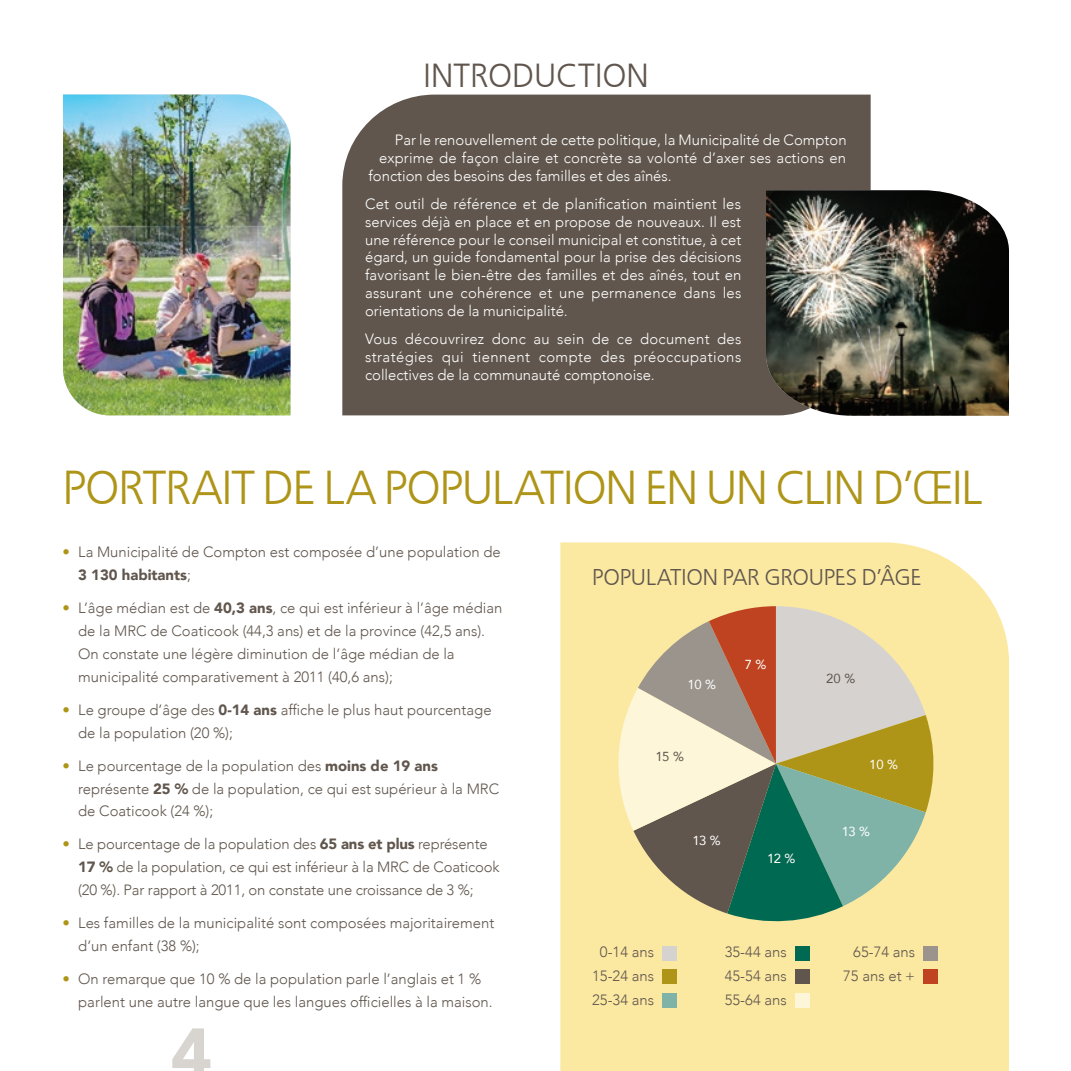
<style>
.page{position:relative;width:1071px;height:1071px;background:#fff}
.page>*{position:absolute;margin:0;border:0;box-sizing:border-box;transform-origin:0 0}
.t1{font:900 70px "Avenir";color:#d8d4d0}
.t2{font:47.43px "Bastardus Sans";letter-spacing:-.025em;color:#ae9518}
.t3{font:33.25px "Bastardus Sans";color:#60564d}
.t4{font:22.75px "Bastardus Sans";letter-spacing:-.01em;color:#60564d}
.t5{font:300 14.88px/22.8px "Avenir";color:#60564d}
.t6{font:300 14.88px/17.8px "Avenir";color:#fff;text-align:justify}
.t7{font:13.12px "Avenir";letter-spacing:-.04em;color:#fff}
.t8{font:13.12px "Avenir";color:#60564d}
.s1{color:#ae9518}
.s2{font-weight:900}
</style>
<div class="page">
<div style="left:560px;top:542px;width:449px;height:529px;background:#fbe9a2"></div>
<div style="left:342px;top:95px;width:529px;height:320px;background:#60564d"></div>
<img style="left:63px;top:94px;width:228px;height:321px">
<img style="left:766px;top:190px;width:243px;height:226px">
<svg style="left:612px;top:606px;width:324px;height:320px;background:#b3b28d"></svg>
<div style="left:662px;top:946px;width:15px;height:15px;background:#d6d2cf"></div>
<div style="left:795px;top:946px;width:15px;height:15px;background:#006951"></div>
<div style="left:923px;top:946px;width:15px;height:15px;background:#9b948d"></div>
<div style="left:662px;top:969px;width:15px;height:15px;background:#ae9518"></div>
<div style="left:795px;top:969px;width:15px;height:15px;background:#60564d"></div>
<div style="left:923px;top:969px;width:15px;height:15px;background:#bf4320"></div>
<div style="left:662px;top:993px;width:15px;height:15px;background:#7fb3a8"></div>
<div style="left:795px;top:993px;width:15px;height:15px;background:#fdf6d9"></div>
<h3 class="t3" style="left:424px;top:56px;width:227px">INTRODUCTION</h3>
<p class="t6" style="left:395px;top:131px;width:453px">Par le renouvellement de cette politique, la Municipalité de Compton</p>
<p class="t6" style="left:379px;top:149px;width:469px">exprime de façon claire et concrète sa volonté d’axer ses actions en</p>
<p class="t6" style="left:369px;top:167px;width:305px">fonction des besoins des familles et des aînés.</p>
<p class="t6" style="left:365px;top:195px;width:378px">Cet outil de référence et de planification maintient les services déjà en place et en propose de nouveaux. Il est une référence pour le conseil municipal et constitue, à cet égard, un guide fondamental pour la prise des décisions favorisant le bien-être des familles et des aînés, tout en assurant une cohérence et une permanence dans les orientations de la municipalité.</p>
<p class="t6" style="left:365px;top:330px;width:378px">Vous découvrirez donc au sein de ce document des stratégies qui tiennent compte des préoccupations collectives de la communauté comptonoise.</p>
<h2 class="t2" style="left:62px;top:460px;width:922px">PORTRAIT DE LA POPULATION EN UN CLIN D’ŒIL</h2>
<p class="t5" style="left:78px;top:541px;width:424px;text-indent:-16px"><span class="s1">•</span> La Municipalité de Compton est composée d’une population de<br><span class="s2">3 130 habitants</span>;</p>
<p class="t5" style="left:78px;top:597px;width:426px;text-indent:-16px"><span class="s1">•</span> L’âge médian est de <span class="s2">40,3 ans</span>, ce qui est inférieur à l’âge médian de la MRC de Coaticook (44,3 ans) et de la province (42,5 ans).<br>On constate une légère diminution de l’âge médian de la municipalité comparativement à 2011 (40,6 ans);</p>
<p class="t5" style="left:78px;top:698px;width:415px;text-indent:-16px"><span class="s1">•</span> Le groupe d’âge des <span class="s2">0-14 ans</span> affiche le plus haut pourcentage de la population (20 %);</p>
<p class="t5" style="left:78px;top:754px;width:422px;text-indent:-16px"><span class="s1">•</span> Le pourcentage de la population des <span class="s2">moins de 19 ans </span>représente <span class="s2">25 %</span> de la population, ce qui est supérieur à la MRC de Coaticook (24 %);</p>
<p class="t5" style="left:78px;top:833px;width:423px;text-indent:-16px"><span class="s1">•</span> Le pourcentage de la population des <span class="s2">65 ans et plus</span> représente<br><span class="s2">17 %</span> de la population, ce qui est inférieur à la MRC de Coaticook (20 %). Par rapport à 2011, on constate une croissance de 3 %;</p>
<p class="t5" style="left:78px;top:912px;width:418px;text-indent:-16px"><span class="s1">•</span> Les familles de la municipalité sont composées majoritairement d’un enfant (38 %);</p>
<p class="t5" style="left:78px;top:968px;width:416px;text-indent:-16px"><span class="s1">•</span> On remarque que 10 % de la population parle l’anglais et 1 % parlent une autre langue que les langues officielles à la maison.</p>
<h1 class="t1" style="left:171px;top:994px;width:43px">4</h1>
<h3 class="t4" style="left:592px;top:564px;width:331px">POPULATION PAR GROUPES D’ÂGE</h3>
<p class="t7" style="left:688px;top:674px;width:30px">10 %</p>
<p class="t8" style="left:656px;top:746px;width:30px">15 %</p>
<p class="t7" style="left:745px;top:654px;width:23px">7 %</p>
<p class="t7" style="left:693px;top:830px;width:30px">13 %</p>
<p class="t7" style="left:767px;top:848px;width:30px">12 %</p>
<p class="t8" style="left:826px;top:668px;width:31px">20 %</p>
<p class="t7" style="left:869px;top:754px;width:30px">10 %</p>
<p class="t7" style="left:842px;top:821px;width:30px">13 %</p>
<p class="t5" style="left:592px;top:940px;width:63px;line-height:23.8px;text-align:center">0-14 ans<br>15-24 ans<br>25-34 ans</p>
<p class="t5" style="left:725px;top:940px;width:63px;line-height:23.8px;text-align:justify">35-44 ans 45-54 ans 55-64 ans</p>
<p class="t5" style="left:843px;top:940px;width:73px;line-height:23.8px;text-align:right">65-74 ans<br>75 ans et +</p>
</div>
